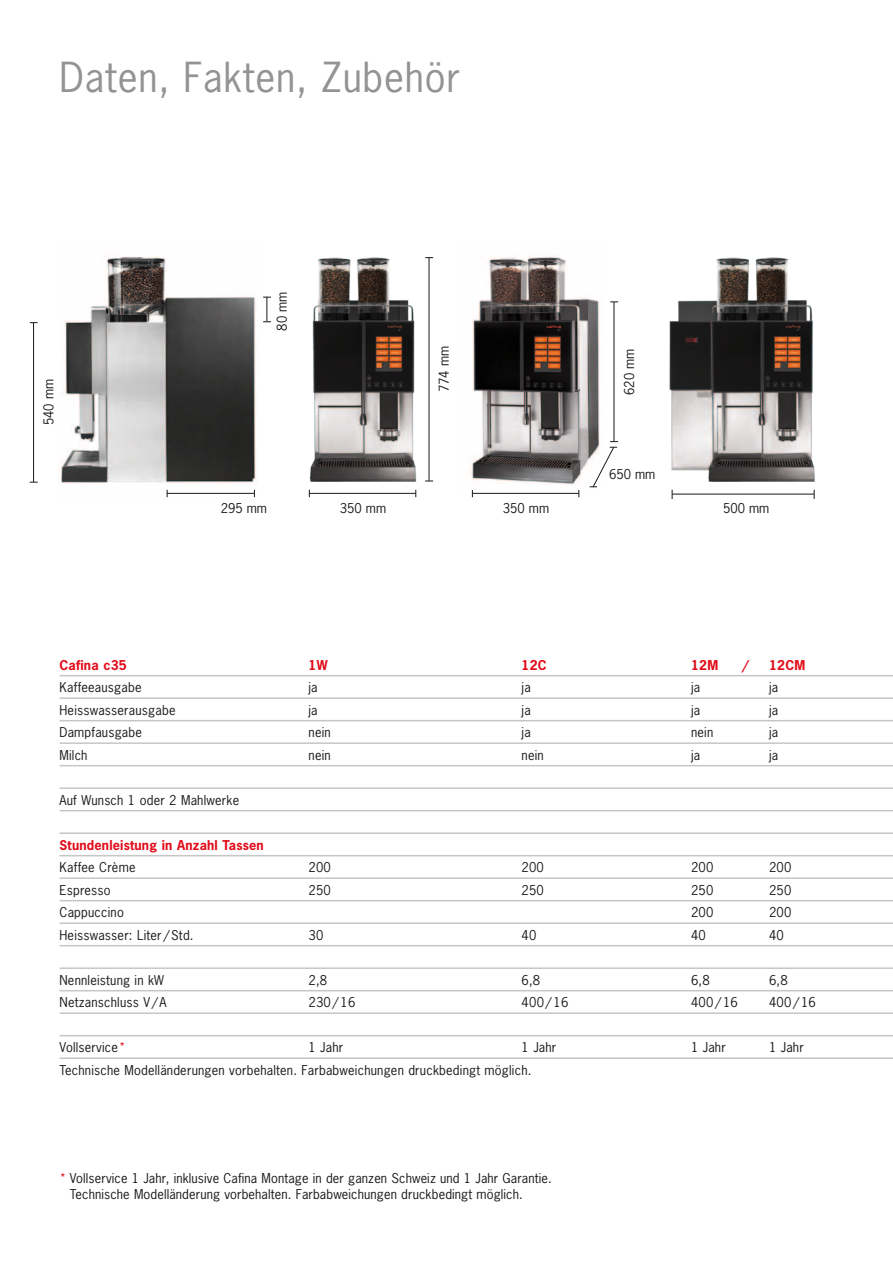
<style>
.page{position:relative;width:893px;height:1263px;background:#fff}
.page>*{position:absolute;margin:0;border:0;box-sizing:border-box;transform-origin:0 0}
.t1{font:39px "News Gothic";letter-spacing:.02em;color:#939393}
.t2{font:12.75px/16.5px "News Gothic";letter-spacing:.015em;color:#1a1918}
.t3{font:700 12.75px "News Gothic";letter-spacing:.015em;color:#e20c1a}
.s1{color:#e20c1a}
</style>
<div class="page">
<hr style="left:472px;top:493px;width:107px;height:1px;background:#1a1918">
<img style="left:669px;top:257px;width:146px;height:242px">
<hr style="left:672px;top:494px;width:142px;height:1px;background:#1a1918">
<img style="left:308px;top:257px;width:121px;height:241px">
<img style="left:61px;top:253px;width:195px;height:245px">
<hr style="left:33px;top:323px;width:1px;height:159px;background:#1a1918">
<svg style="left:263px;top:297px;width:8px;height:25px"></svg>
<hr style="left:614px;top:302px;width:1px;height:139px;background:#1a1918">
<hr style="left:429px;top:257px;width:1px;height:224px;background:#1a1918">
<hr style="left:309px;top:493px;width:107px;height:1px;background:#1a1918">
<hr style="left:167px;top:493px;width:87px;height:1px;background:#1a1918">
<img style="left:471px;top:254px;width:129px;height:234px">
<svg style="left:590px;top:441px;width:28px;height:47px"></svg>
<hr style="left:60px;top:675px;width:833px;height:1px;background:#c6c6c7">
<hr style="left:60px;top:697px;width:833px;height:2px;background:#c6c6c7">
<hr style="left:60px;top:720px;width:833px;height:1px;background:#c6c6c7">
<hr style="left:60px;top:742px;width:833px;height:2px;background:#c6c6c7">
<hr style="left:60px;top:765px;width:833px;height:1px;background:#c6c6c7">
<hr style="left:60px;top:787px;width:833px;height:2px;background:#c6c6c7">
<hr style="left:60px;top:810px;width:833px;height:1px;background:#c6c6c7">
<hr style="left:60px;top:832px;width:833px;height:2px;background:#c6c6c7">
<hr style="left:60px;top:855px;width:833px;height:1px;background:#c6c6c7">
<hr style="left:60px;top:877px;width:833px;height:2px;background:#c6c6c7">
<hr style="left:60px;top:900px;width:833px;height:1px;background:#c6c6c7">
<hr style="left:60px;top:922px;width:833px;height:2px;background:#c6c6c7">
<hr style="left:60px;top:945px;width:833px;height:1px;background:#c6c6c7">
<hr style="left:60px;top:967px;width:833px;height:2px;background:#c6c6c7">
<hr style="left:60px;top:990px;width:833px;height:1px;background:#c6c6c7">
<hr style="left:60px;top:1012px;width:833px;height:2px;background:#c6c6c7">
<hr style="left:60px;top:1035px;width:833px;height:1px;background:#c6c6c7">
<hr style="left:60px;top:1057px;width:833px;height:2px;background:#c6c6c7">
<h1 class="t1" style="left:60px;top:52px;width:402px">Daten, Fakten, Zubehör</h1>
<p class="t2" style="left:40px;top:425px;width:48px;rotate:-90deg">540 mm</p>
<p class="t2" style="left:273px;top:331px;width:40px;rotate:-90deg">80 mm</p>
<p class="t2" style="left:435px;top:392px;width:48px;rotate:-90deg">774 mm</p>
<p class="t2" style="left:621px;top:395px;width:48px;rotate:-90deg">620 mm</p>
<p class="t2" style="left:609px;top:466px;width:48px">650 mm</p>
<p class="t2" style="left:221px;top:499px;width:48px">295 mm</p>
<p class="t2" style="left:340px;top:499px;width:48px">350 mm</p>
<p class="t2" style="left:723px;top:499px;width:48px">500 mm</p>
<p class="t2" style="left:503px;top:499px;width:48px">350 mm</p>
<p class="t3" style="left:60px;top:656px;width:69px">Cafina c35</p>
<p class="t3" style="left:309px;top:656px;width:21px">1W</p>
<p class="t3" style="left:522px;top:656px;width:27px">12C</p>
<p class="t3" style="left:691px;top:656px;width:29px">12M</p>
<p class="t3" style="left:742px;top:656px;width:8px">/</p>
<p class="t3" style="left:769px;top:656px;width:38px">12CM</p>
<p class="t2" style="left:60px;top:679px;width:84px">Kaffeeausgabe</p>
<p class="t2" style="left:309px;top:679px;width:11px">ja</p>
<p class="t2" style="left:522px;top:679px;width:11px">ja</p>
<p class="t2" style="left:691px;top:679px;width:11px">ja</p>
<p class="t2" style="left:769px;top:679px;width:11px">ja</p>
<p class="t2" style="left:60px;top:701px;width:118px">Heisswasserausgabe</p>
<p class="t2" style="left:309px;top:701px;width:11px">ja</p>
<p class="t2" style="left:522px;top:701px;width:11px">ja</p>
<p class="t2" style="left:691px;top:701px;width:11px">ja</p>
<p class="t2" style="left:769px;top:701px;width:11px">ja</p>
<p class="t2" style="left:60px;top:724px;width:84px">Dampfausgabe</p>
<p class="t2" style="left:309px;top:724px;width:24px">nein</p>
<p class="t2" style="left:522px;top:724px;width:11px">ja</p>
<p class="t2" style="left:691px;top:724px;width:24px">nein</p>
<p class="t2" style="left:769px;top:724px;width:11px">ja</p>
<p class="t2" style="left:60px;top:746px;width:30px">Milch</p>
<p class="t2" style="left:309px;top:746px;width:24px">nein</p>
<p class="t2" style="left:522px;top:746px;width:24px">nein</p>
<p class="t2" style="left:691px;top:746px;width:11px">ja</p>
<p class="t2" style="left:769px;top:746px;width:11px">ja</p>
<p class="t2" style="left:60px;top:791px;width:181px">Auf Wunsch 1 oder 2 Mahlwerke</p>
<p class="t3" style="left:60px;top:836px;width:206px">Stundenleistung in Anzahl Tassen</p>
<p class="t2" style="left:60px;top:859px;width:77px">Kaffee Crème</p>
<p class="t2" style="left:309px;top:859px;width:24px">200</p>
<p class="t2" style="left:522px;top:859px;width:24px">200</p>
<p class="t2" style="left:691px;top:859px;width:24px">200</p>
<p class="t2" style="left:769px;top:859px;width:24px">200</p>
<p class="t2" style="left:60px;top:881px;width:53px">Espresso</p>
<p class="t2" style="left:309px;top:881px;width:24px">250</p>
<p class="t2" style="left:522px;top:881px;width:24px">250</p>
<p class="t2" style="left:691px;top:881px;width:24px">250</p>
<p class="t2" style="left:769px;top:881px;width:24px">250</p>
<p class="t2" style="left:60px;top:904px;width:66px">Cappuccino</p>
<p class="t2" style="left:691px;top:904px;width:24px">200</p>
<p class="t2" style="left:769px;top:904px;width:24px">200</p>
<p class="t2" style="left:60px;top:926px;width:136px">Heisswasser: Liter / Std.</p>
<p class="t2" style="left:309px;top:926px;width:16px">30</p>
<p class="t2" style="left:522px;top:926px;width:16px">40</p>
<p class="t2" style="left:691px;top:926px;width:16px">40</p>
<p class="t2" style="left:769px;top:926px;width:16px">40</p>
<p class="t2" style="left:60px;top:971px;width:106px">Nennleistung in kW</p>
<p class="t2" style="left:309px;top:971px;width:20px">2,8</p>
<p class="t2" style="left:522px;top:971px;width:20px">6,8</p>
<p class="t2" style="left:691px;top:971px;width:20px">6,8</p>
<p class="t2" style="left:769px;top:971px;width:20px">6,8</p>
<p class="t2" style="left:60px;top:994px;width:109px">Netzanschluss V / A</p>
<p class="t2" style="left:309px;top:994px;width:48px">230 / 16</p>
<p class="t2" style="left:522px;top:994px;width:48px">400 / 16</p>
<p class="t2" style="left:691px;top:994px;width:48px">400 / 16</p>
<p class="t2" style="left:769px;top:994px;width:48px">400 / 16</p>
<p class="t2" style="left:60px;top:1039px;width:68px">Vollservice<span class="s1">*</span></p>
<p class="t2" style="left:309px;top:1039px;width:36px">1 Jahr</p>
<p class="t2" style="left:522px;top:1039px;width:36px">1 Jahr</p>
<p class="t2" style="left:691px;top:1039px;width:36px">1 Jahr</p>
<p class="t2" style="left:769px;top:1039px;width:36px">1 Jahr</p>
<p class="t2" style="left:60px;top:1061px;width:473px">Technische Modelländerungen vorbehalten. Farbabweichungen druckbedingt möglich.</p>
<p class="t2" style="left:70px;top:1169px;width:483px;text-indent:-10px"><span class="s1">*</span> Vollservice 1 Jahr, inklusive Cafina Montage in der ganzen Schweiz und 1 Jahr Garantie.<br>Technische Modelländerung vorbehalten. Farbabweichungen druckbedingt möglich.</p>
</div>
